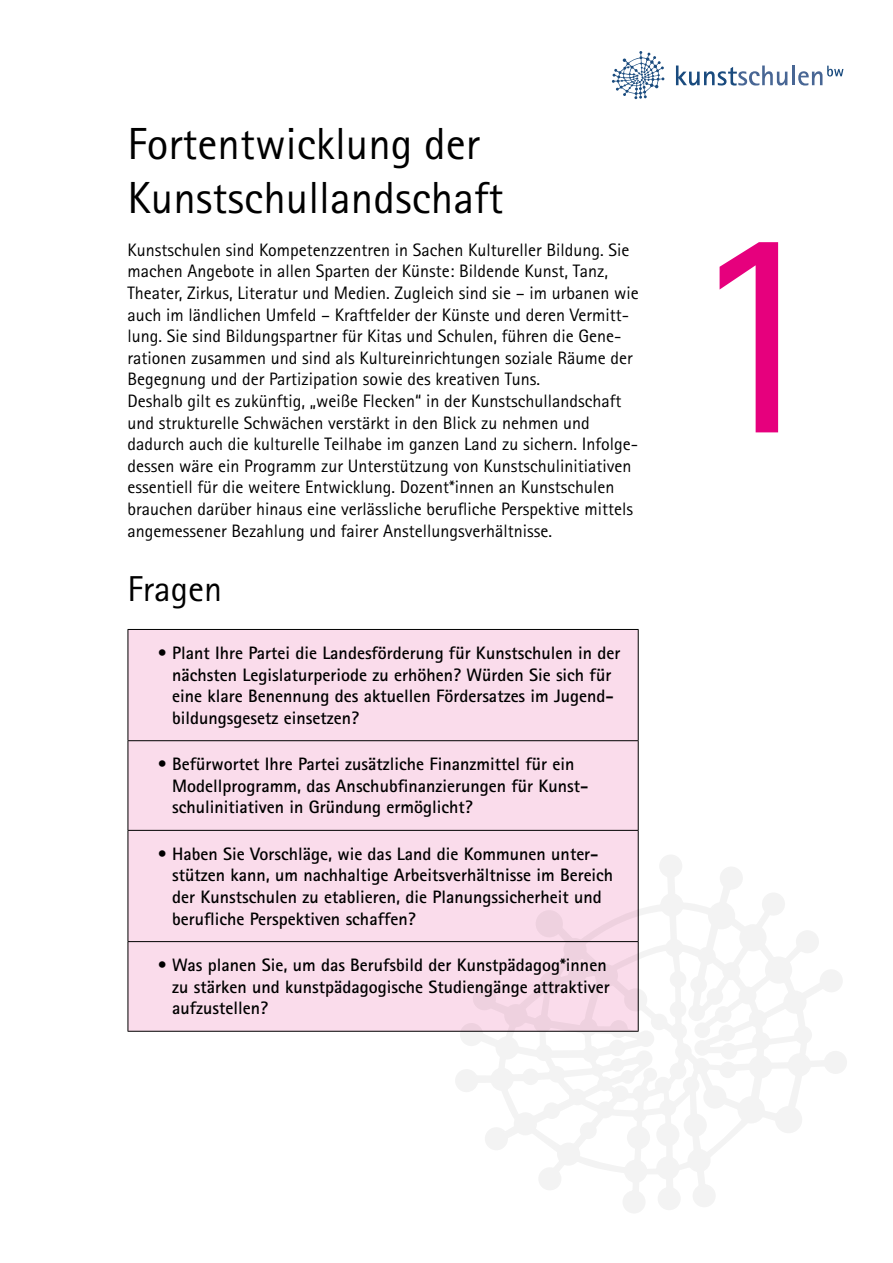
<style>
.page{position:relative;width:893px;height:1263px;background:#fff}
.page>*{position:absolute;margin:0;border:0;box-sizing:border-box;transform-origin:0 0}
.t1{font:300px "Rotis Sans Serif Std";color:#e6007d}
.t2{font:45px/54px "Rotis Sans Serif Std";color:#000}
.t3{font:36px "Rotis Sans Serif Std";color:#000}
.t4{font:18px/21.6px "Rotis Sans Serif Std";color:#000}
.t5{font:700 18px/21.6px "Rotis Sans Serif Std";color:#000}
.s1{font-weight:400}
</style>
<div class="page">
<div style="left:129px;top:630px;width:509px;height:401px;background:#fadceb"></div>
<hr style="left:128px;top:629px;width:511px;height:1px;background:#000">
<hr style="left:128px;top:630px;width:1px;height:110px;background:#000">
<hr style="left:638px;top:630px;width:1px;height:110px;background:#000">
<hr style="left:128px;top:740px;width:511px;height:1px;background:#000">
<hr style="left:128px;top:741px;width:1px;height:89px;background:#000">
<hr style="left:638px;top:741px;width:1px;height:89px;background:#000">
<hr style="left:128px;top:830px;width:511px;height:1px;background:#000">
<hr style="left:128px;top:831px;width:1px;height:110px;background:#000">
<hr style="left:638px;top:831px;width:1px;height:110px;background:#000">
<hr style="left:128px;top:941px;width:511px;height:1px;background:#000">
<hr style="left:128px;top:942px;width:1px;height:89px;background:#000">
<hr style="left:128px;top:1031px;width:511px;height:1px;background:#000">
<svg style="left:612px;top:51px;width:52px;height:48px"></svg>
<svg style="left:676px;top:66px;width:111px;height:20px"></svg>
<hr style="left:792px;top:66px;width:3px;height:19px;background:#486694">
<svg style="left:798px;top:66px;width:45px;height:20px"></svg>
<svg style="left:455px;top:854px;width:392px;height:359px"></svg>
<h2 class="t2" style="left:128px;top:116px;width:377px">Fortentwicklung der<br>Kunstschullandschaft</h2>
<p class="t4" style="left:128px;top:239px;width:513px">Kunstschulen sind Kompetenzzentren in Sachen Kultureller Bildung. Sie machen Angebote in allen Sparten der Künste: Bildende Kunst, Tanz, Theater, Zirkus, Literatur und Medien. Zugleich sind sie – im urbanen wie auch im ländlichen Umfeld – Kraftfelder der Künste und deren Vermitt&shy;lung. Sie sind Bildungspartner für Kitas und Schulen, führen die Gene&shy;rationen zusammen und sind als Kultureinrichtungen soziale Räume der Begegnung und der Partizipation sowie des kreativen Tuns.<br>Deshalb gilt es zukünftig, „weiße Flecken“ in der Kunstschullandschaft und strukturelle Schwächen verstärkt in den Blick zu nehmen und dadurch auch die kulturelle Teilhabe im ganzen Land zu sichern. Infolge&shy;dessen wäre ein Programm zur Unterstützung von Kunstschulinitiativen essentiell für die weitere Entwicklung. Dozent*innen an Kunstschulen brauchen darüber hinaus eine verlässliche berufliche Perspektive mittels angemessener Bezahlung und fairer Anstellungsverhältnisse.</p>
<h3 class="t3" style="left:128px;top:568px;width:96px">Fragen</h3>
<p class="t5" style="left:172px;top:642px;width:450px;text-indent:-14px"><span class="s1">•</span> Plant Ihre Partei die Landesförderung für Kunstschulen in der nächsten Legislaturperiode zu erhöhen? Würden Sie sich für eine klare Benennung des aktuellen Fördersatzes im Jugend&shy;bildungsgesetz einsetzen?</p>
<p class="t5" style="left:172px;top:753px;width:418px;text-indent:-14px"><span class="s1">•</span> Befürwortet Ihre Partei zusätzliche Finanzmittel für ein<br>Modellprogramm, das Anschubfinanzierungen für Kunst&shy;schulinitiativen in Gründung ermöglicht?</p>
<p class="t5" style="left:172px;top:842px;width:443px;text-indent:-14px"><span class="s1">•</span> Haben Sie Vorschläge, wie das Land die Kommunen unter&shy;stützen kann, um nachhaltige Arbeitsverhältnisse im Bereich der Kunstschulen zu etablieren, die Planungssicherheit und berufliche Perspektiven schaffen?</p>
<p class="t5" style="left:172px;top:954px;width:439px;text-indent:-14px"><span class="s1">•</span> Was planen Sie, um das Berufsbild der Kunstpädagog*innen zu stärken und kunstpädagogische Studiengänge attraktiver aufzustellen?</p>
<h1 class="t1" style="left:682px;top:154px;width:151px">1</h1>
</div>
